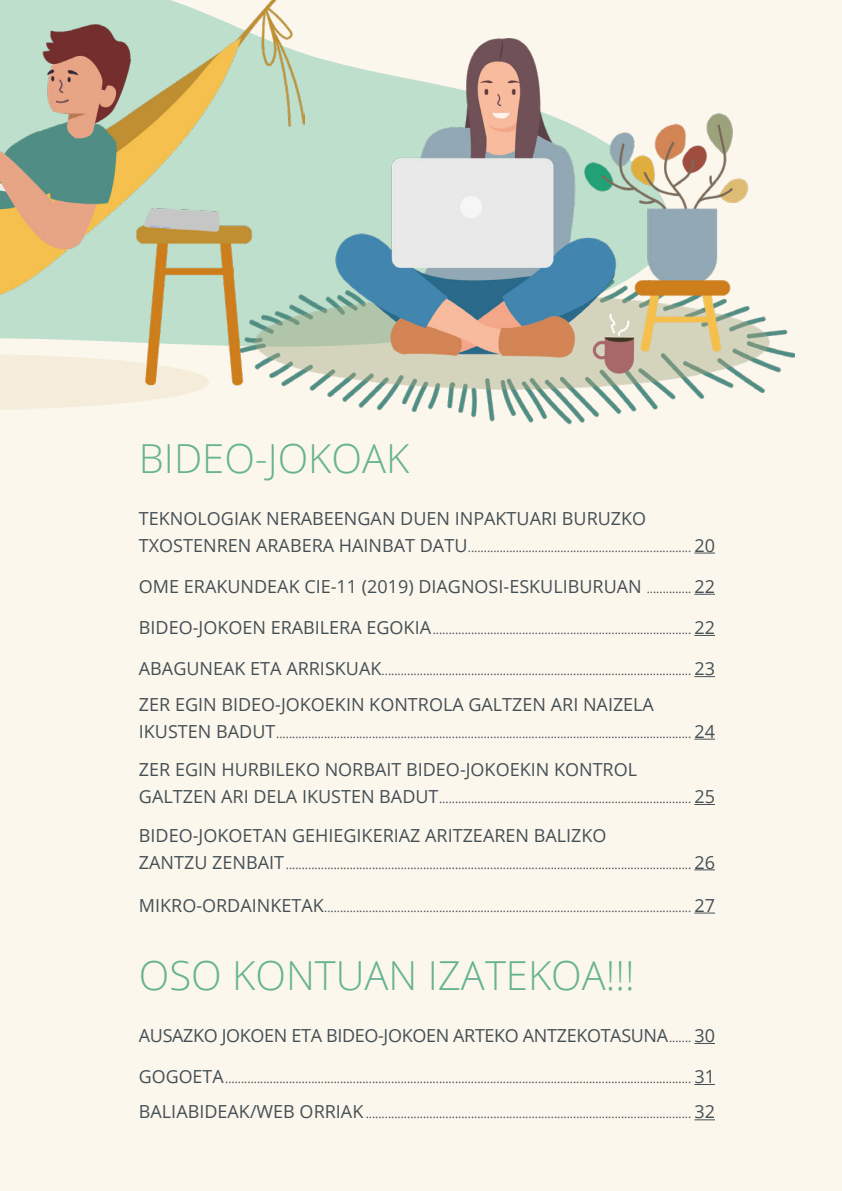
<style>
.page{position:relative;width:842px;height:1191px;background:#fcf7ed}
.page>*{position:absolute;margin:0;border:0;box-sizing:border-box;transform-origin:0 0}
.t1{font:300 40px "Open Sans";color:#67b391}
.t2{font:18px "Open Sans";color:#455055}
.t3{font:18px "Open Sans";letter-spacing:-.02em;color:#455055}
.t4{font:12px "Open Sans";color:#455055}
.s1{font-size:18px}
.s2{font-size:12px}
</style>
<div class="page">
<svg style="left:694px;top:552px;width:21px;height:1px"></svg>
<svg style="left:694px;top:594px;width:21px;height:1px"></svg>
<svg style="left:694px;top:635px;width:21px;height:1px"></svg>
<svg style="left:694px;top:676px;width:21px;height:1px"></svg>
<svg style="left:694px;top:738px;width:21px;height:1px"></svg>
<svg style="left:694px;top:804px;width:21px;height:1px"></svg>
<svg style="left:694px;top:869px;width:21px;height:1px"></svg>
<svg style="left:694px;top:912px;width:21px;height:1px"></svg>
<svg style="left:694px;top:1043px;width:21px;height:1px"></svg>
<svg style="left:694px;top:1084px;width:21px;height:1px"></svg>
<svg style="left:694px;top:1119px;width:21px;height:1px"></svg>
<img style="left:305px;top:38px;width:489px;height:387px">
<img style="left:0;top:0;width:305px;height:409px">
<h1 class="t1" style="left:139px;top:431px;width:272px">BIDEO-JOKOAK</h1>
<h2 class="t2" style="left:139px;top:506px;width:509px">TEKNOLOGIAK NERABEENGAN DUEN INPAKTUARI BURUZKO</h2>
<p class="t4" style="left:139px;top:539px;width:578px"><span class="s1">TXOSTENREN ARABERA HAINBAT DATU</span>...................................................................... <span class="s1">20</span></p>
<h2 class="t2" style="left:139px;top:574px;width:578px">OME ERAKUNDEAK CIE-11 (2019) DIAGNOSI-ESKULIBURUAN <span class="s2">..............</span> 22</h2>
<p class="t4" style="left:139px;top:621px;width:578px"><span class="s1">BIDEO-JOKOEN ERABILERA EGOKIA</span>................................................................................. <span class="s1">22</span></p>
<p class="t4" style="left:139px;top:662px;width:578px"><span class="s1">ABAGUNEAK ETA ARRISKUAK</span>................................................................................................. <span class="s1">23</span></p>
<h2 class="t2" style="left:139px;top:692px;width:517px">ZER EGIN BIDEO-JOKOEKIN KONTROLA GALTZEN ARI NAIZELA</h2>
<p class="t4" style="left:139px;top:725px;width:578px"><span class="s1">IKUSTEN BADUT</span>.................................................................................................................................. <span class="s1">24</span></p>
<h2 class="t2" style="left:139px;top:757px;width:500px">ZER EGIN HURBILEKO NORBAIT BIDEO-JOKOEKIN KONTROL</h2>
<p class="t4" style="left:139px;top:790px;width:578px"><span class="s1">GALTZEN ARI DELA IKUSTEN BADUT</span>............................................................................... <span class="s1">25</span></p>
<h2 class="t2" style="left:139px;top:822px;width:469px">BIDEO-JOKOETAN GEHIEGIKERIAZ ARITZEAREN BALIZKO</h2>
<p class="t4" style="left:139px;top:856px;width:578px"><span class="s1">ZANTZU ZENBAIT</span>............................................................................................................................... <span class="s1">26</span></p>
<p class="t4" style="left:139px;top:899px;width:578px"><span class="s1">MIKRO-ORDAINKETAK</span>................................................................................................................... <span class="s1">27</span></p>
<h1 class="t1" style="left:139px;top:947px;width:497px">OSO KONTUAN IZATEKOA!!!</h1>
<h2 class="t3" style="left:139px;top:1023px;width:578px">AUSAZKO JOKOEN ETA BIDEO-JOKOEN ARTEKO ANTZEKOTASUNA<span class="s2">.......</span> 30</h2>
<p class="t4" style="left:139px;top:1070px;width:578px"><span class="s1">GOGOETA</span>.................................................................................................................................................. <span class="s1">31</span></p>
<p class="t4" style="left:139px;top:1105px;width:578px"><span class="s1">BALIABIDEAK/WEB ORRIAK</span> ...................................................................................................... <span class="s1">32</span></p>
</div>
